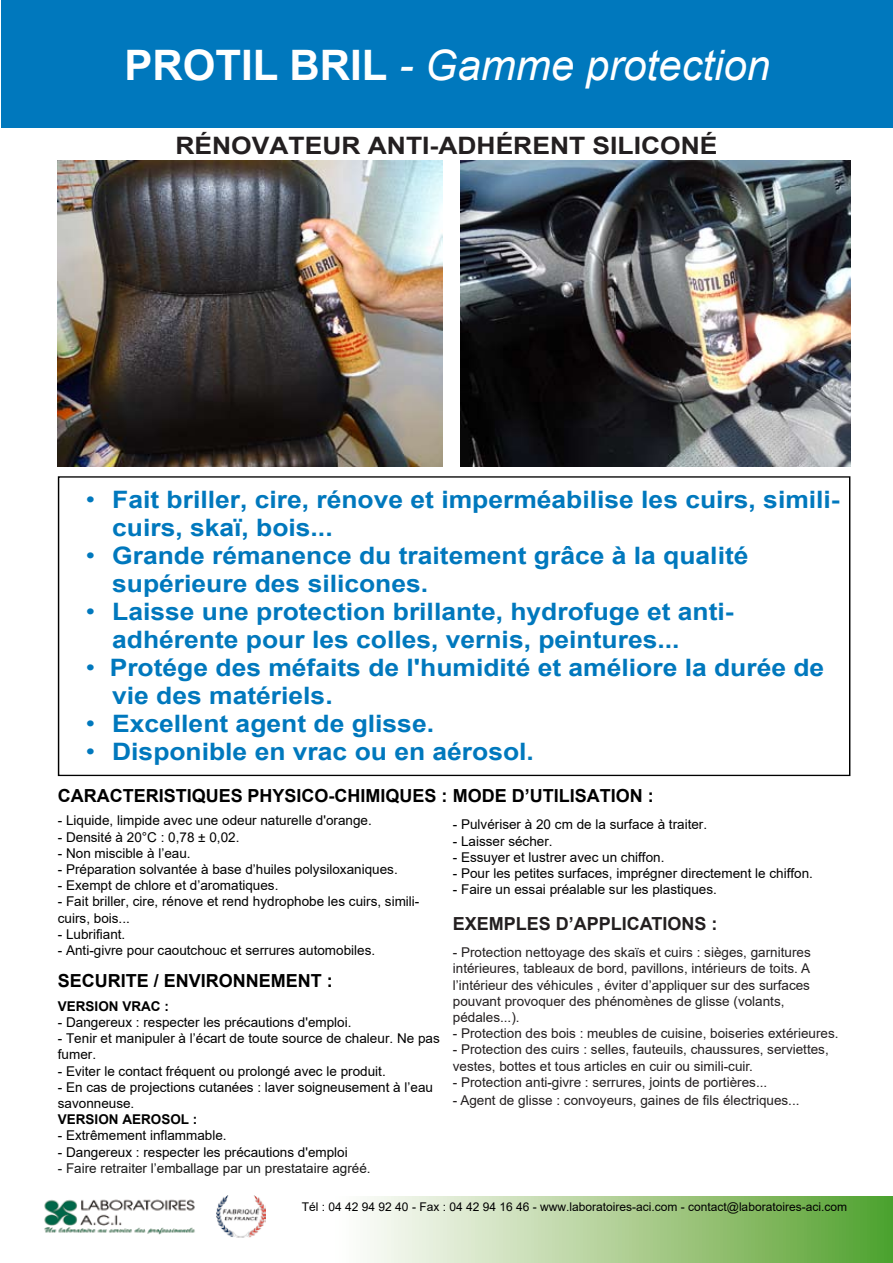
<style>
.page{position:relative;width:893px;height:1263px;background:#fff}
.page>*{position:absolute;margin:0;border:0;box-sizing:border-box;transform-origin:0 0}
.t1{font:italic 42px "Arial";color:#fff}
.t2{font:700 24px/28px "Arial";color:#0078bd;scale:1.1 1}
.t3{font:700 24px "Arial";color:#231f20;scale:1.1 1}
.t4{font:700 18px "Arial";color:#000}
.t5{font:700 18px "Arial";color:#231f20}
.t6{font:13.5px/16.2px "Arial";color:#000}
.t7{font:13.5px/16.2px "Arial";color:#231f20}
.t8{font:13.5px "Arial";color:#191919}
.t9{font:700 13.5px "Arial";color:#000}
.t10{font:12px "Arial";color:#000}
.s1{font-weight:700;font-style:normal}
.s2{font-weight:400}
</style>
<div class="page">
<div style="left:1px;top:0;width:892px;height:128px;background:#0078bd"></div>
<svg style="left:216px;top:1196px;width:677px;height:67px"></svg>
<img style="left:44px;top:1199px;width:151px;height:36px">
<img style="left:461px;top:161px;width:389px;height:306px">
<img style="left:58px;top:161px;width:384px;height:306px">
<img style="left:217px;top:1196px;width:48px;height:42px">
<h1 class="t1" style="left:125px;top:38px;width:647px"><span class="s1">PROTIL BRIL</span> - Gamme protection</h1>
<h2 class="t3" style="left:175px;top:129px;width:52px">Rénovateur</h2>
<h2 class="t3" style="left:368px;top:129px;width:15px">anti</h2>
<h2 class="t3" style="left:430px;top:129px;width:93px">-adhérent</h2>
<h2 class="t3" style="left:593px;top:129px;width:15px">silicon</h2>
<h2 class="t3" style="left:700px;top:129px;width:18px">é</h2>
<h2 class="t2" style="left:112px;top:485px;width:663px;text-indent:-26px"><span class="s2">•</span> Fait briller, cire, rénove et imperméabilise les cuirs, simili&shy;cuirs, skaï, bois...</h2>
<h2 class="t2" style="left:112px;top:541px;width:580px;text-indent:-26px"><span class="s2">•</span> Grande rémanence du traitement grâce à la qualité supérieure des silicones.</h2>
<h2 class="t2" style="left:112px;top:597px;width:566px;text-indent:-26px"><span class="s2">•</span> Laisse une protection brillante, hydrofuge et anti&shy;adhérente pour les colles, vernis, peintures...</h2>
<h2 class="t2" style="left:112px;top:653px;width:649px;text-indent:-26px"><span class="s2">•</span> Protége des méfaits de l'humidité et améliore la durée de vie des matériels.</h2>
<h2 class="t2" style="left:86px;top:709px;width:318px"><span class="s2">•</span> Excellent agent de glisse.</h2>
<h2 class="t2" style="left:86px;top:737px;width:409px"><span class="s2">•</span> Disponible en vrac ou en aérosol.</h2>
<h3 class="t4" style="left:58px;top:783px;width:239px">CARACTERISTIQUES physico</h3>
<h3 class="t4" style="left:329px;top:783px;width:43px">-chimiques</h3>
<p class="t6" style="left:58px;top:812px;width:315px">- Liquide, limpide avec une odeur naturelle d'orange.</p>
<p class="t6" style="left:58px;top:829px;width:183px">- Densité à 20°C : 0,78 ± 0,02.</p>
<p class="t6" style="left:58px;top:845px;width:134px">- Non miscible à l’eau.</p>
<p class="t6" style="left:58px;top:861px;width:341px">- Préparation solvantée à base d’huiles polysiloxaniques.</p>
<p class="t6" style="left:58px;top:877px;width:222px">- Exempt de chlore et d’aromatiques.</p>
<p class="t6" style="left:58px;top:893px;width:363px">- Fait briller, cire, rénove et rend hydrophobe les cuirs, simili&shy;cuirs, bois...</p>
<p class="t6" style="left:58px;top:926px;width:69px">- Lubrifiant.</p>
<p class="t6" style="left:58px;top:942px;width:319px">- Anti-givre pour caoutchouc et serrures automobiles.</p>
<h3 class="t4" style="left:58px;top:968px;width:277px">SECURITE / ENVIRONNEMENT :</h3>
<p class="t9" style="left:58px;top:996px;width:113px">VERSION VRAC :</p>
<p class="t6" style="left:58px;top:1014px;width:295px">- Dangereux : respecter les précautions d'emploi.</p>
<p class="t6" style="left:58px;top:1030px;width:383px">- Tenir et manipuler à l’écart de toute source de chaleur. Ne pas fumer.</p>
<p class="t6" style="left:58px;top:1063px;width:329px">- Eviter le contact fréquent ou prolongé avec le produit.</p>
<p class="t6" style="left:58px;top:1079px;width:377px">- En cas de projections cutanées : laver soigneusement à l’eau savonneuse.</p>
<p class="t9" style="left:58px;top:1110px;width:19px">Version</p>
<p class="t9" style="left:122px;top:1110px;width:77px">AEROSOL :</p>
<p class="t6" style="left:58px;top:1127px;width:170px">- Extrêmement inflammable.</p>
<p class="t6" style="left:58px;top:1144px;width:291px">- Dangereux : respecter les précautions d'emploi</p>
<p class="t8" style="left:58px;top:1159px;width:314px">- Faire retraiter l’emballage par un prestataire agréé.</p>
<h3 class="t4" style="left:442px;top:783px;width:214px">: MODE D’UTILISATION :</h3>
<p class="t6" style="left:453px;top:816px;width:256px">- Pulvériser à 20 cm de la surface à traiter.</p>
<p class="t6" style="left:453px;top:832px;width:101px">- Laisser sécher.</p>
<p class="t6" style="left:453px;top:849px;width:213px">- Essuyer et lustrer avec un chiffon.</p>
<p class="t6" style="left:453px;top:865px;width:362px">- Pour les petites surfaces, imprégner directement le chiffon.</p>
<p class="t6" style="left:453px;top:881px;width:266px">- Faire un essai préalable sur les plastiques.</p>
<h3 class="t5" style="left:453px;top:911px;width:266px">EXEMPLES D’APPLICATIONS :</h3>
<p class="t7" style="left:453px;top:944px;width:359px">- Protection nettoyage des skaïs et cuirs : sièges, garnitures intérieures, tableaux de bord, pavillons, intérieurs de toits. A l’intérieur des véhicules , éviter d’appliquer sur des surfaces pouvant provoquer des phénomènes de glisse (volants, pédales...).</p>
<p class="t7" style="left:453px;top:1025px;width:387px">- Protection des bois : meubles de cuisine, boiseries extérieures.</p>
<p class="t7" style="left:453px;top:1041px;width:377px">- Protection des cuirs : selles, fauteuils, chaussures, serviettes, vestes, bottes et tous articles en cuir ou simili-cuir.</p>
<p class="t7" style="left:453px;top:1074px;width:316px">- Protection anti-givre : serrures, joints de portières...</p>
<p class="t7" style="left:453px;top:1092px;width:348px">- Agent de glisse : convoyeurs, gaines de fils électriques...</p>
<p class="t10" style="left:302px;top:1198px;width:547px">Tél : 04 42 94 92 40 - Fax : 04 42 94 16 46 - www.laboratoires-aci.com - contact@laboratoires-aci.com</p>
</div>
